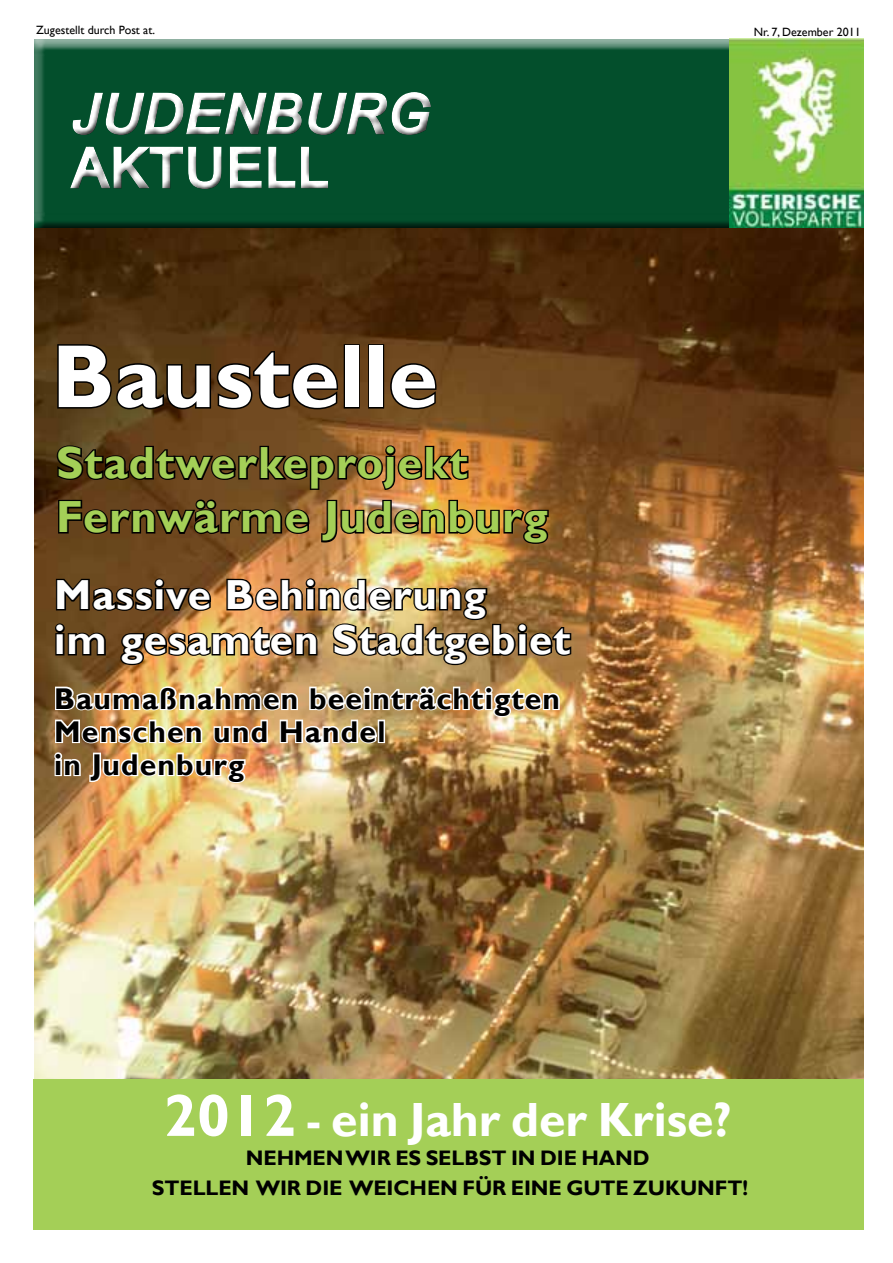
<style>
.page{position:relative;width:893px;height:1263px;background:#fff}
.page>*{position:absolute;margin:0;border:0;box-sizing:border-box;transform-origin:0 0}
.t1{font:700 90px "Gill Sans";color:#fff}
.t2{font:italic 54px "Arial";letter-spacing:.05em;color:#fff}
.t3{font:54px "Arial";letter-spacing:.05em;color:#fff}
.t4{font:700 48px "Gill Sans";color:#fff}
.t5{font:700 45px/54px "Gill Sans";letter-spacing:.025em;color:#a4cf57}
.t6{font:700 42px/45px "Gill Sans";letter-spacing:.025em;color:#fff}
.t7{font:700 30px/33px "Gill Sans";letter-spacing:.04em;color:#000}
.t8{font:700 21px/29.5px "Gill Sans";letter-spacing:-.005em;color:#000;text-align:center}
.t9{font:12px "Gill Sans";color:#000}
.s1{font-size:60px}
.s2{font-size:45px}
</style>
<div class="page">
<div style="left:28px;top:33px;width:846px;height:198px;background:#000;opacity:.75"></div>
<div style="left:59px;top:81px;width:378px;height:115px;background:#034f2c"></div>
<div style="left:61px;top:90px;width:381px;height:110px;background:#000;opacity:.75"></div>
<img style="left:729px;top:39px;width:134px;height:190px">
<img style="left:34px;top:229px;width:829px;height:850px">
<img style="left:55px;top:443px;width:495px;height:103px">
<div style="left:33px;top:1079px;width:830px;height:151px;background:#a4cf57"></div>
<svg style="left:56px;top:343px;width:283px;height:68px;background:#4a3012"></svg>
<div style="left:344px;top:344px;width:16px;height:65px;border:3px solid #000"></div>
<div style="left:368px;top:344px;width:16px;height:65px;border:3px solid #000"></div>
<svg style="left:389px;top:362px;width:49px;height:49px;background:#4f3416"></svg>
<img style="left:53px;top:576px;width:520px;height:91px">
<img style="left:52px;top:684px;width:509px;height:101px">
<p class="t9" style="left:36px;top:23px;width:120px">Zugestellt durch Post at.</p>
<p class="t9" style="left:754px;top:25px;width:109px">Nr. 7, Dezember 2011</p>
<h2 class="t2" style="left:72px;top:79px;width:359px">JUDENBURG</h2>
<h2 class="t3" style="left:72px;top:133px;width:258px">AKTUELL</h2>
<h1 class="t1" style="left:52px;top:323px;width:388px">Baustelle</h1>
<h3 class="t5" style="left:56px;top:437px;width:493px">Stadtwerkeprojekt<br>Fernwärme Judenburg</h3>
<h3 class="t6" style="left:54px;top:573px;width:518px">Massive Behinderung<br>im gesamten Stadtgebiet</h3>
<h3 class="t7" style="left:54px;top:683px;width:507px">Baumaßnahmen beeinträchtigten<br>Menschen und Handel<br>in Judenburg</h3>
<h3 class="t4" style="left:164px;top:1091px;width:569px"><span class="s1">2012</span> <span class="s2">-</span> ein Jahr der Krise?</h3>
<p class="t8" style="left:152px;top:1144px;width:598px">NEHMEN WIR ES SELBST IN DIE HAND<br>STELLEN WIR DIE WEICHEN FÜR EINE GUTE ZUKUNFT!</p>
</div>
